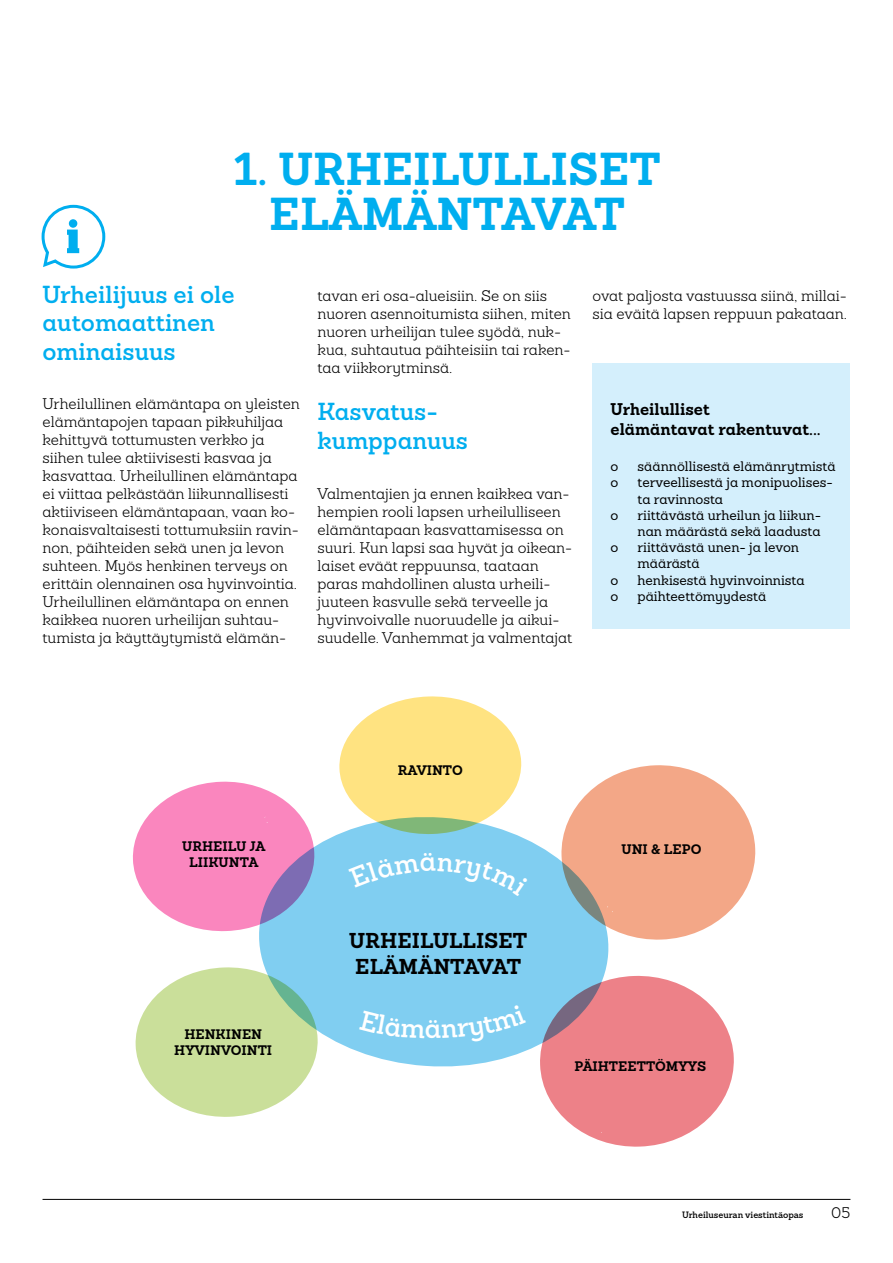
<style>
.page{position:relative;width:893px;height:1263px;background:#fff}
.page>*{position:absolute;margin:0;border:0;box-sizing:border-box;transform-origin:0 0}
.t1{font:700 45px/45px "Sanchez";color:#00aeef;text-align:center}
.t2{font:600 24px/28.8px "Sanchez";color:#00aeef}
.t3{font:700 21px/25.2px "Sanchez";color:#000}
.t4{font:700 16.5px/19.8px "Sanchez";color:#000}
.t5{font:300 15px/18px "Sanchez";color:#000}
.t6{font:13.5px/16.2px "Sanchez";color:#000}
.t7{font:700 13.5px "Sanchez";letter-spacing:-.01em;color:#000}
.t8{font:600 9px "Sanchez";color:#000}
</style>
<div class="page">
<svg style="left:573px;top:765px;width:183px;height:175px"></svg>
<svg style="left:339px;top:696px;width:183px;height:115px"></svg>
<svg style="left:132px;top:781px;width:164px;height:151px"></svg>
<svg style="left:135px;top:967px;width:175px;height:150px"></svg>
<svg style="left:540px;top:975px;width:194px;height:172px"></svg>
<div style="left:592px;top:364px;width:258px;height:265px;background:#d4effc"></div>
<svg style="left:254px;top:811px;width:359px;height:261px;background:#a3c5d8"></svg>
<svg style="left:41px;top:204px;width:65px;height:65px"></svg>
<div style="left:69px;top:219px;width:8px;height:9px;background:#00aeef;border-radius:50%"></div>
<hr style="left:43px;top:1199px;width:807px;height:1px;background:#000">
<div style="left:349px;top:853px;width:180px;height:43px;background:#80cef1"></div>
<div style="left:359px;top:1004px;width:167px;height:38px;background:#80cef1"></div>
<h1 class="t1" style="left:234px;top:146px;width:428px">1. URHEILULLISET<br>ELÄMÄNTAVAT</h1>
<h2 class="t2" style="left:43px;top:280px;width:194px">Urheilijuus ei ole automaattinen ominaisuus</h2>
<p class="t5" style="left:43px;top:395px;width:259px">Urheilullinen elämäntapa on yleisten elämäntapojen tapaan pikkuhiljaa kehittyvä tottumusten verkko ja siihen tulee aktiivisesti kasvaa ja kasvattaa. Urheilullinen elämäntapa ei viittaa pelkästään liikunnallisesti aktiiviseen elämäntapaan, vaan ko&shy;konaisvaltaisesti tottumuksiin ravin&shy;non, päihteiden sekä unen ja levon suhteen. Myös henkinen terveys on erittäin olennainen osa hyvinvointia.<br>Urheilullinen elämäntapa on ennen kaikkea nuoren urheilijan suhtau&shy;tumista ja käyttäytymistä elämän-</p>
<p class="t5" style="left:317px;top:287px;width:255px">tavan eri osa-alueisiin. Se on siis nuoren asennoitumista siihen, miten nuoren urheilijan tulee syödä, nuk&shy;kua, suhtautua päihteisiin tai raken&shy;taa viikkorytminsä.</p>
<h2 class="t2" style="left:317px;top:397px;width:152px">Kasvatus&shy;kumppanuus</h2>
<p class="t5" style="left:317px;top:485px;width:256px">Valmentajien ja ennen kaikkea van&shy;hempien rooli lapsen urheilulliseen elämäntapaan kasvattamisessa on suuri. Kun lapsi saa hyvät ja oikean&shy;laiset eväät reppuunsa, taataan paras mahdollinen alusta urheili&shy;juuteen kasvulle sekä terveelle ja hyvinvoivalle nuoruudelle ja aikui&shy;suudelle. Vanhemmat ja valmentajat</p>
<p class="t5" style="left:592px;top:287px;width:256px">ovat paljosta vastuussa siinä, millai&shy;sia eväitä lapsen reppuun pakataan.</p>
<p class="t4" style="left:611px;top:399px;width:212px">URHEILULLISET<br>ELÄMÄNTAVAT RAKENTUVAT...</p>
<p class="t6" style="left:611px;top:458px;width:9px">o</p>
<p class="t6" style="left:638px;top:458px;width:200px">säännöllisestä elämänrytmistä</p>
<p class="t6" style="left:611px;top:474px;width:9px">o</p>
<p class="t6" style="left:638px;top:474px;width:197px">terveellisestä ja monipuolises&shy;ta ravinnosta</p>
<p class="t6" style="left:611px;top:507px;width:9px">o</p>
<p class="t6" style="left:638px;top:507px;width:185px">riittävästä urheilun ja liikun&shy;nan määrästä sekä laadusta</p>
<p class="t6" style="left:611px;top:539px;width:9px">o</p>
<p class="t6" style="left:638px;top:539px;width:163px">riittävästä unen- ja levon määrästä</p>
<p class="t6" style="left:611px;top:571px;width:9px">o</p>
<p class="t6" style="left:638px;top:571px;width:169px">henkisestä hyvinvoinnista</p>
<p class="t6" style="left:611px;top:588px;width:9px">o</p>
<p class="t6" style="left:638px;top:588px;width:130px">päihteettömyydestä</p>
<p class="t7" style="left:182px;top:837px;width:11px">URHEILU</p>
<p class="t7" style="left:250px;top:837px;width:16px">JA</p>
<p class="t7" style="left:189px;top:853px;width:41px">LIIKUNTA</p>
<p class="t7" style="left:184px;top:1025px;width:12px">HEN</p>
<p class="t7" style="left:216px;top:1025px;width:21px">KINEN</p>
<p class="t7" style="left:174px;top:1041px;width:11px">HYVINV</p>
<p class="t7" style="left:231px;top:1041px;width:20px">OINTI</p>
<p class="t7" style="left:398px;top:761px;width:20px">RAVINT</p>
<p class="t7" style="left:452px;top:761px;width:12px">O</p>
<h3 class="t3" style="left:349px;top:928px;width:23px">URHEILULLISET<br>ELÄMÄNTAVAT</h3>
<p class="t7" style="left:621px;top:840px;width:53px">UNI &amp; LEP</p>
<p class="t7" style="left:691px;top:840px;width:12px">O</p>
<p class="t7" style="left:575px;top:1057px;width:19px">PÄIHTEETT</p>
<p class="t7" style="left:655px;top:1057px;width:22px">ÖMYYS</p>
<p class="t8" style="left:682px;top:1208px;width:123px">Urheiluseuran viestintäopas</p>
<p class="t5" style="left:831px;top:1203px;width:21px">05</p>
</div>
